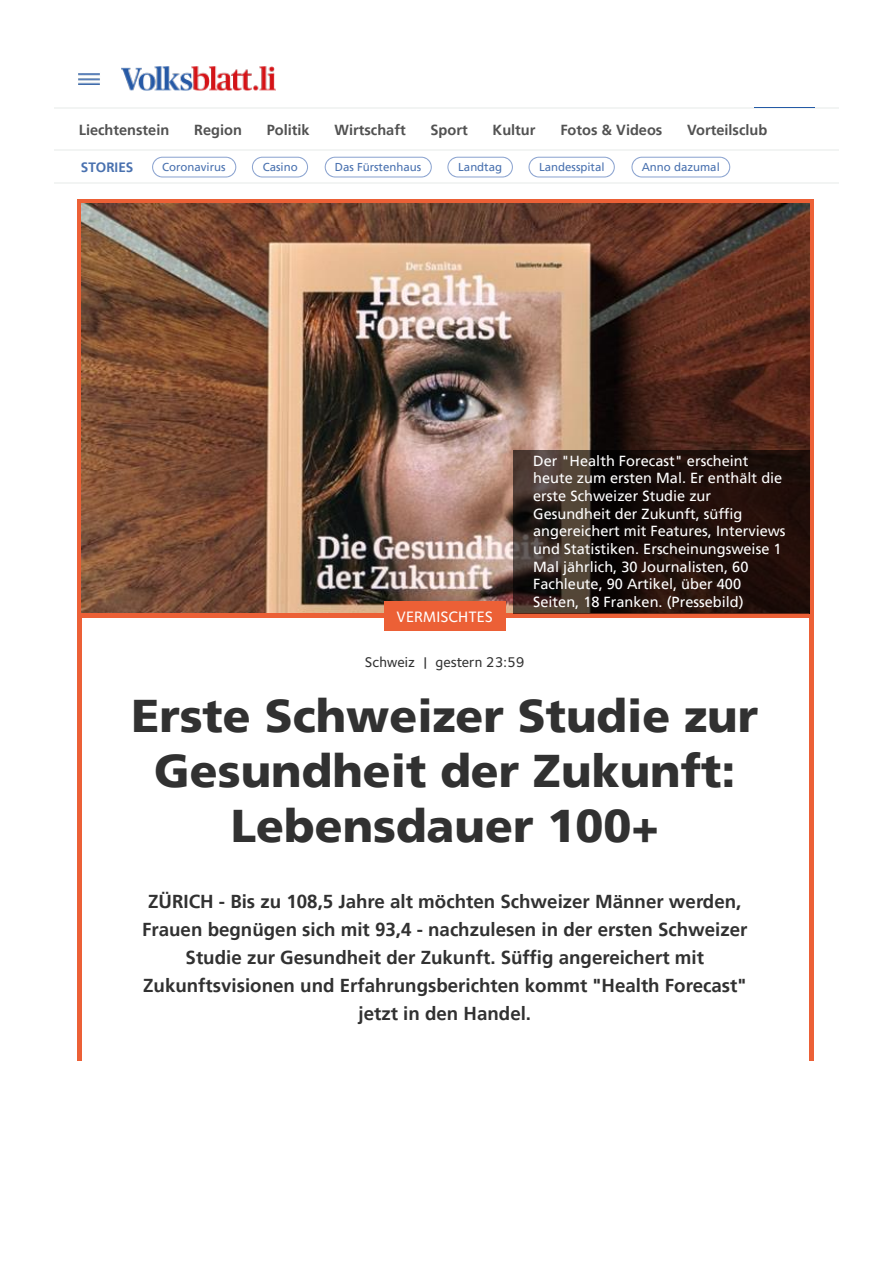
<style>
.page{position:relative;width:893px;height:1263px;background:#fff}
.page>*{position:absolute;margin:0;border:0;box-sizing:border-box;transform-origin:0 0}
.t1{font:900 45.75px/55.2px "Frutiger LTW01 75";color:#313131;text-align:center}
.t2{font:700 18.75px/28px "Frutiger LTW01 65";color:#313131;text-align:center}
.t3{font:500 15.6px "Foundry Sterling OT3 W01";color:#fff}
.t4{font:14.55px/17.7px "Frutiger LTW01 55 Roman";color:#fff}
.t5{font:700 14.55px "Frutiger LTW01 65";color:#525252}
.t6{font:500 14.55px "Foundry Sterling OT3 W01";color:#313131}
.t7{font:700 13.5px "Frutiger LTW01 65";color:#4971af}
.t8{font:11.4px "Frutiger LTW01 55 Roman";color:#4971af}
</style>
<div class="page">
<hr style="left:54px;top:108px;width:785px;height:1px;background:#f2f4f3">
<hr style="left:54px;top:149px;width:785px;height:1px;background:#f2f4f3">
<hr style="left:54px;top:183px;width:785px;height:1px;background:#f2f4f3">
<hr style="left:77px;top:199px;width:736px;height:4px;background:#ec6036">
<hr style="left:77px;top:199px;width:4px;height:862px;background:#ec6036">
<hr style="left:809px;top:199px;width:4px;height:862px;background:#ec6036">
<img style="left:78px;top:73px;width:22px;height:12px">
<img style="left:122px;top:66px;width:154px;height:25px">
<hr style="left:625px;top:54px;width:1px;height:54px;background:#f2f4f3">
<hr style="left:682px;top:54px;width:1px;height:54px;background:#f2f4f3">
<svg style="left:152px;top:157px;width:84px;height:20px"></svg>
<svg style="left:252px;top:157px;width:56px;height:20px"></svg>
<svg style="left:325px;top:157px;width:107px;height:20px"></svg>
<svg style="left:447px;top:157px;width:66px;height:20px"></svg>
<svg style="left:528px;top:157px;width:87px;height:20px"></svg>
<svg style="left:631px;top:157px;width:99px;height:20px"></svg>
<img style="left:81px;top:203px;width:728px;height:410px">
<hr style="left:81px;top:613px;width:728px;height:4px;background:#ec6036">
<div style="left:513px;top:450px;width:296px;height:163px;background:#000;opacity:.6"></div>
<div style="left:384px;top:602px;width:122px;height:29px;background:#ec6036"></div>
<div style="left:283px;top:13px;width:578px;height:93px;background:#fff"></div>
<p class="t5" style="left:79px;top:121px;width:92px">Liechtenstein</p>
<p class="t5" style="left:194px;top:121px;width:49px">Region</p>
<p class="t5" style="left:267px;top:121px;width:44px">Politik</p>
<p class="t5" style="left:334px;top:121px;width:73px">Wirtschaft</p>
<p class="t5" style="left:431px;top:121px;width:39px">Sport</p>
<p class="t5" style="left:493px;top:121px;width:44px">Kultur</p>
<p class="t5" style="left:560px;top:121px;width:104px">Fotos &amp; Videos</p>
<p class="t5" style="left:687px;top:121px;width:82px">Vorteilsclub</p>
<p class="t7" style="left:81px;top:160px;width:54px">STORIES</p>
<p class="t8" style="left:162px;top:161px;width:65px">Coronavirus</p>
<p class="t8" style="left:263px;top:161px;width:36px">Casino</p>
<p class="t8" style="left:335px;top:161px;width:88px">Das Fürstenhaus</p>
<p class="t8" style="left:458px;top:161px;width:45px">Landtag</p>
<p class="t8" style="left:539px;top:161px;width:67px">Landesspital</p>
<p class="t8" style="left:642px;top:161px;width:80px">Anno dazumal</p>
<p class="t3" style="left:397px;top:607px;width:98px">VERMISCHTES</p>
<p class="t4" style="left:533px;top:452px;width:254px">Der "Health Forecast" erscheint heute zum ersten Mal. Er enthält die erste Schweizer Studie zur Gesundheit der Zukunft, süffig angereichert mit Features, Interviews und Statistiken. Erscheinungsweise 1<br>Mal jährlich, 30 Journalisten, 60<br>Fachleute, 90 Artikel, über 400<br>Seiten, 18 Franken. (Pressebild)</p>
<p class="t6" style="left:365px;top:654px;width:161px">Schweiz | gestern 23:59</p>
<h1 class="t1" style="left:131px;top:688px;width:628px">Erste Schweizer Studie zur<br>Gesundheit der Zukunft:<br>Lebensdauer 100+</h1>
<p class="t2" style="left:142px;top:887px;width:607px">ZÜRICH - Bis zu 108,5 Jahre alt möchten Schweizer Männer werden, Frauen begnügen sich mit 93,4 - nachzulesen in der ersten Schweizer Studie zur Gesundheit der Zukunft. Süffig angereichert mit Zukunftsvisionen und Erfahrungsberichten kommt "Health Forecast" jetzt in den Handel.</p>
</div>
